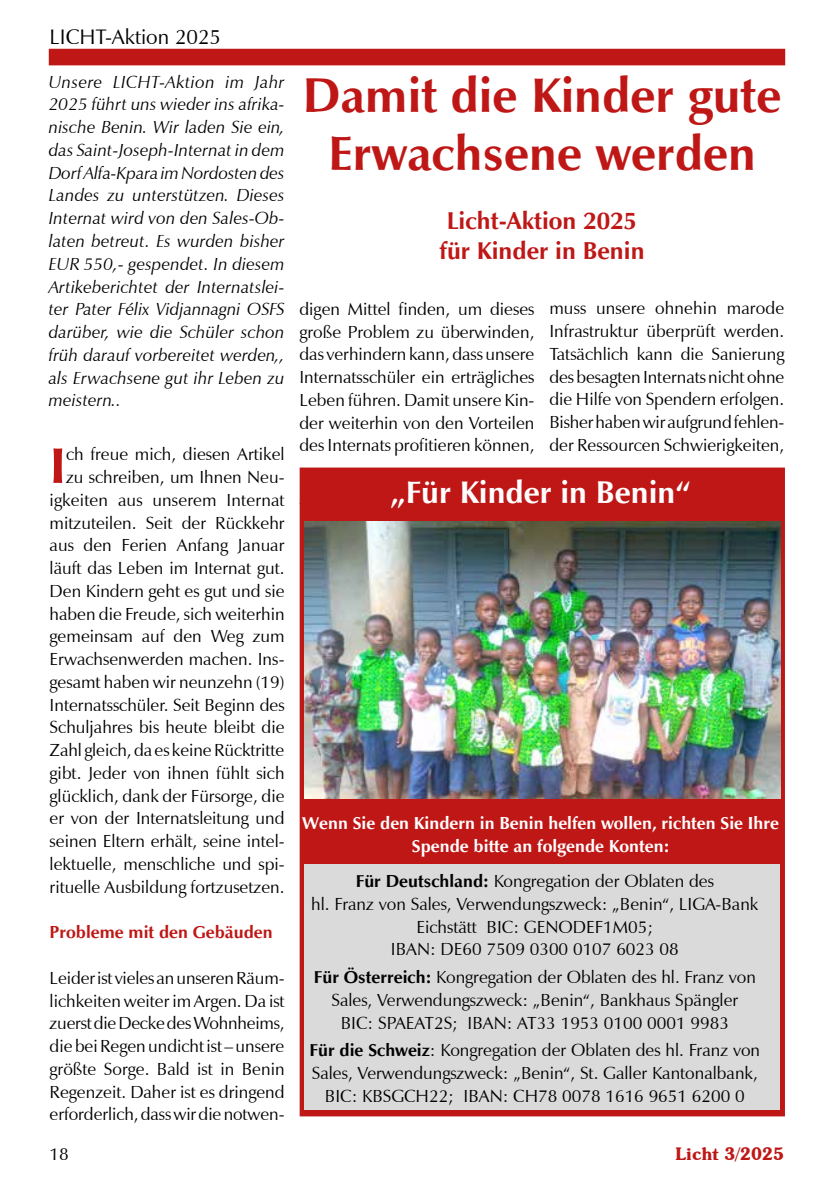
<style>
.page{position:relative;width:834px;height:1201px;background:#fff}
.page>*{position:absolute;margin:0;border:0;box-sizing:border-box;transform-origin:0 0}
.t1{font:700 50.75px "Zapf Humanist 601 BT";color:#be1716}
.t2{font:700 49px/58.8px "Zapf Humanist 601 BT";color:#be1716;text-align:center}
.t3{font:700 31.5px "Zapf Humanist 601 BT";color:#fff}
.t4{font:700 24.5px/29.4px "Zapf Humanist 601 BT";color:#be1716;text-align:center}
.t5{font:21px "Zapf Humanist 601 BT";color:#000}
.t6{font:17.5px/22.8px "Zapf Humanist 601 BT";color:#000;text-align:justify}
.t7{font:italic 17.5px/22.8px "Zapf Humanist 601 BT";letter-spacing:.01em;color:#000;text-align:justify}
.t8{font:700 17.5px/22.8px "Zapf Humanist 601 BT";color:#fff;text-align:center}
.t9{font:700 17.5px "Zapf Humanist 601 BT";color:#be1716}
.t10{font:600 17.5px "Souvenir Greek BT";color:#be1716}
.s1{font-weight:700}
</style>
<div class="page">
<div style="left:49px;top:49px;width:736px;height:16px;background:#be1716"></div>
<div style="left:299px;top:467px;width:485px;height:649px;background:#be1716;border:4px solid #be1716"></div>
<div style="left:304px;top:864px;width:476px;height:246px;background:#dadada"></div>
<hr style="left:299px;top:503px;width:482px;height:1px;background:#be1716">
<img style="left:304px;top:521px;width:476px;height:278px">
<p class="t5" style="left:50px;top:24px;width:173px">LICHT-Aktion 2025</p>
<p class="t7" style="left:49px;top:70px;width:237px">Unsere LICHT-Aktion im Jahr 2025 führt uns wieder ins afrika&shy;nische Benin. Wir laden Sie ein, das Saint-Joseph-Internat in dem Dorf Alfa-Kpara im Nordosten des Landes zu unterstützen. Dieses Internat wird von den Sales-Ob&shy;laten betreut. Es wurden bisher EUR 550,- gespendet. In diesem Artikeberichtet der Internatslei&shy;ter Pater Félix Vidjannagni OSFS darüber, wie die Schüler schon früh darauf vorbereitet werden,, als Erwachsene gut ihr Leben zu meistern..</p>
<p class="t6" style="left:50px;top:443px;width:236px;text-align:right">ch freue mich, diesen Artikel zu schreiben, um Ihnen Neu&shy;igkeiten aus unserem Internat mitzuteilen. Seit der Rückkehr aus den Ferien Anfang Januar läuft das Leben im Internat gut.<br>Den Kindern geht es gut und sie haben die Freude, sich weiterhin gemeinsam auf den Weg zum<br>Erwachsenwerden machen. Ins&shy;gesamt haben wir neunzehn (19)<br>Internatsschüler. Seit Beginn des<br>Schuljahres bis heute bleibt die<br>Zahl gleich, da es keine Rücktritte gibt. Jeder von ihnen fühlt sich glücklich, dank der Fürsorge, die er von der Internatsleitung und seinen Eltern erhält, seine intel&shy;lektuelle, menschliche und spi&shy;rituelle Ausbildung fortzusetzen.</p>
<p class="t9" style="left:50px;top:921px;width:224px">Probleme mit den Gebäuden</p>
<p class="t6" style="left:50px;top:966px;width:236px">Leider ist vieles an unseren Räum&shy;lichkeiten weiter im Argen. Da ist zuerst die Decke des Wohnheims, die bei Regen undicht ist – unsere größte Sorge. Bald ist in Benin Regenzeit. Daher ist es dringend erforderlich, dass wir die notwen-</p>
<h1 class="t1" style="left:50px;top:434px;width:18px">I</h1>
<h2 class="t2" style="left:302px;top:65px;width:480px">Damit die Kinder gute<br>Erwachsene werden</h2>
<h3 class="t4" style="left:439px;top:206px;width:207px">Licht-Aktion 2025 für Kinder in Benin</h3>
<p class="t6" style="left:299px;top:297px;width:236px">digen Mittel finden, um dieses große Problem zu überwinden, das verhindern kann, dass unsere Internatsschüler ein erträgliches Leben führen. Damit unsere Kin&shy;der weiterhin von den Vorteilen des Internats profitieren können,</p>
<p class="t6" style="left:549px;top:297px;width:236px">muss unsere ohnehin marode Infrastruktur überprüft werden.<br>Tatsächlich kann die Sanierung des besagten Internats nicht ohne die Hilfe von Spendern erfolgen.<br>Bisher haben wir aufgrund fehlen&shy;der Ressourcen Schwierigkeiten,</p>
<h3 class="t3" style="left:390px;top:473px;width:302px">„Für Kinder in Benin“</h3>
<p class="t8" style="left:302px;top:811px;width:478px">Wenn Sie den Kindern in Benin helfen wollen, richten Sie Ihre<br>Spende bitte an folgende Konten:</p>
<p class="t6" style="left:311px;top:869px;width:448px;text-align:center"><span class="s1">Für Deutschland:</span> Kongregation der Oblaten des<br>hl. Franz von Sales, Verwendungszweck: „Benin“, LIGA-Bank Eichstätt BIC: GENODEF1M05;<br>IBAN: DE60 7509 0300 0107 6023 08</p>
<p class="t6" style="left:313px;top:965px;width:443px;text-align:center"><span class="s1">Für Österreich:</span> Kongregation der Oblaten des hl. Franz von<br>Sales, Verwendungszweck: „Benin“, Bankhaus Spängler<br>BIC: SPAEAT2S; IBAN: AT33 1953 0100 0001 9983</p>
<p class="t6" style="left:309px;top:1038px;width:452px;text-align:center"><span class="s1">Für die Schweiz</span>: Kongregation der Oblaten des hl. Franz von<br>Sales, Verwendungszweck: „Benin“, St. Galler Kantonalbank,<br>BIC: KBSGCH22; IBAN: CH78 0078 1616 9651 6200 0</p>
<p class="t6" style="left:50px;top:1142px;width:21px">18</p>
<p class="t10" style="left:675px;top:1143px;width:110px">Licht 3/2025</p>
</div>
